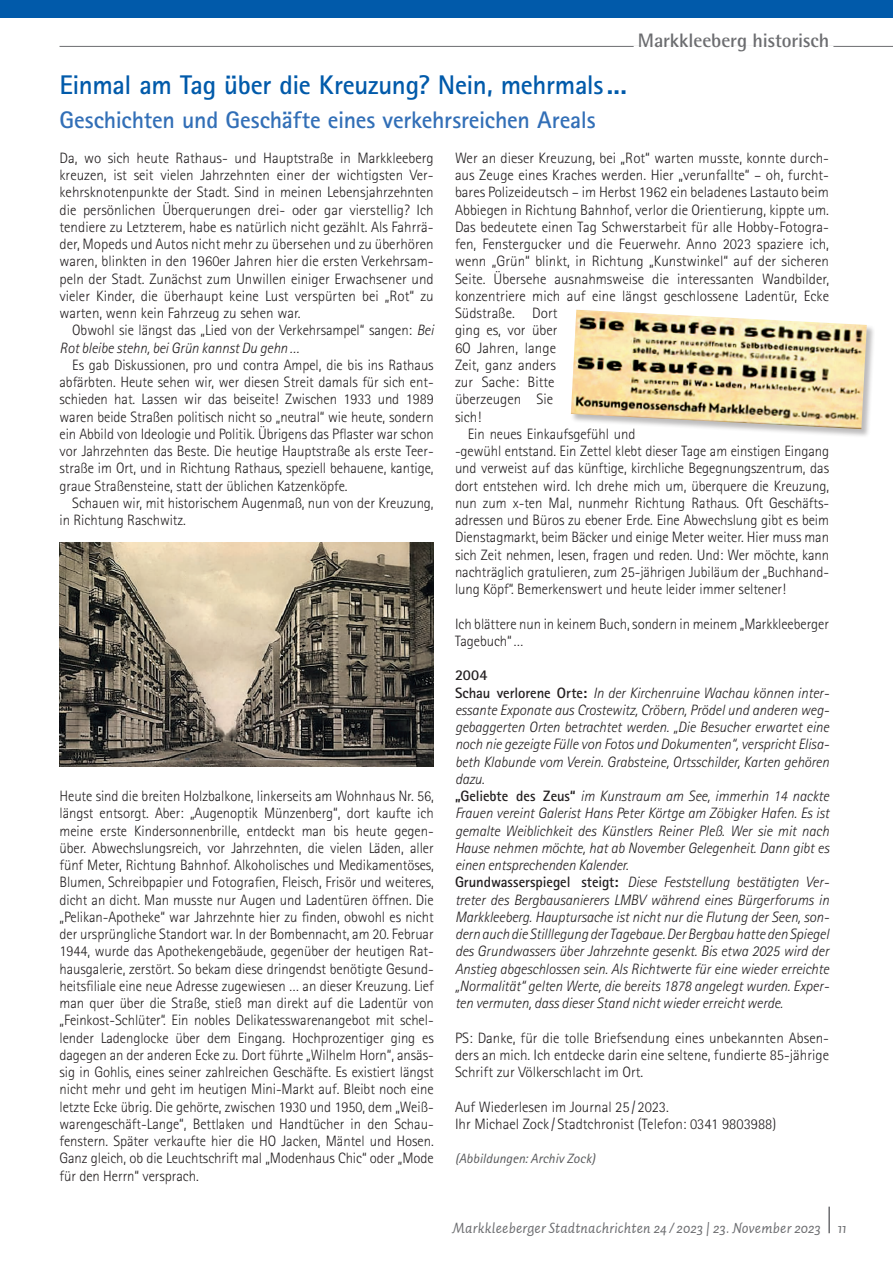
<style>
.page{position:relative;width:893px;height:1263px;background:#fff}
.page>*{position:absolute;margin:0;border:0;box-sizing:border-box;transform-origin:0 0}
.t1{font:700 27px "Rotis Sans Serif Std";letter-spacing:-.015em;color:#015aaa}
.t2{font:700 24px "Rotis Sans Serif Std";letter-spacing:-.01em;color:#326fb7}
.t3{font:700 19.5px "Rotis Semi Sans Std";letter-spacing:-.01em;color:#6c6d70}
.t4{font:300 15px/17.2px "Rotis Sans Serif Std";letter-spacing:-.005em;color:#231f20;text-align:justify}
.t5{font:italic 300 15px/17.2px "Rotis Sans Serif Std";letter-spacing:-.005em;color:#231f20}
.t6{font:italic 15px "Auto 2";letter-spacing:.01em;color:#6c6d70}
.t7{font:italic 13.5px "Rotis Sans Serif Std";letter-spacing:.005em;color:#57585a}
.s1{font-style:italic}
.s2{font-weight:700;font-style:normal}
</style>
<div class="page">
<hr style="left:828px;top:1206px;width:2px;height:27px;background:#6c6d70">
<hr style="left:60px;top:46px;width:833px;height:1px;background:#6c6d70">
<hr style="left:634px;top:46px;width:199px;height:1px;background:#fff">
<div style="left:0;top:0;width:893px;height:17px;background:#015aaa"></div>
<img style="left:60px;top:542px;width:374px;height:225px">
<div style="left:570px;top:309px;width:305px;height:129px;background:#231f20;opacity:.3"></div>
<img style="left:571px;top:310px;width:296px;height:119px">
<h3 class="t3" style="left:638px;top:28px;width:193px">Markkleeberg historisch</h3>
<h1 class="t1" style="left:60px;top:68px;width:569px">Einmal am Tag über die Kreuzung? Nein, mehrmals...</h1>
<h2 class="t2" style="left:60px;top:105px;width:538px">Geschichten und Geschäfte eines verkehrsreichen Areals</h2>
<p class="t4" style="left:60px;top:149px;width:376px">Da, wo sich heute Rathaus- und Hauptstraße in Markkleeberg kreuzen, ist seit vielen Jahrzehnten einer der wichtigsten Ver&shy;kehrsknotenpunkte der Stadt. Sind in meinen Lebensjahrzehnten die persönlichen Überquerungen drei- oder gar vierstellig? Ich tendiere zu Letzterem, habe es natürlich nicht gezählt. Als Fahrrä&shy;der, Mopeds und Autos nicht mehr zu übersehen und zu überhören waren, blinkten in den 1960er Jahren hier die ersten Verkehrsam&shy;peln der Stadt. Zunächst zum Unwillen einiger Erwachsener und vieler Kinder, die überhaupt keine Lust verspürten bei „Rot“ zu warten, wenn kein Fahrzeug zu sehen war.</p>
<p class="t4" style="left:60px;top:322px;width:376px;text-indent:13px">Obwohl sie längst das „Lied von der Verkehrsampel“ sangen: <span class="s1">Bei<br>Rot bleibe stehn, bei Grün kannst Du gehn…</span></p>
<p class="t4" style="left:60px;top:356px;width:376px;text-indent:13px">Es gab Diskussionen, pro und contra Ampel, die bis ins Rathaus abfärbten. Heute sehen wir, wer diesen Streit damals für sich ent&shy;schieden hat. Lassen wir das beiseite! Zwischen 1933 und 1989 waren beide Straßen politisch nicht so „neutral“ wie heute, sondern ein Abbild von Ideologie und Politik. Übrigens das Pflaster war schon vor Jahrzehnten das Beste. Die heutige Hauptstraße als erste Teer&shy;straße im Ort, und in Richtung Rathaus, speziell behauene, kantige, graue Straßensteine, statt der üblichen Katzenköpfe.</p>
<p class="t4" style="left:60px;top:494px;width:376px;text-indent:13px">Schauen wir, mit historischem Augenmaß, nun von der Kreuzung, in Richtung Raschwitz.</p>
<p class="t4" style="left:455px;top:149px;width:376px">Wer an dieser Kreuzung, bei „Rot“ warten musste, konnte durch-</p>
<p class="t4" style="left:455px;top:166px;width:376px">aus Zeuge eines Kraches werden. Hier „verunfallte“ – oh, furcht-</p>
<p class="t4" style="left:455px;top:184px;width:376px">bares Polizeideutsch – im Herbst 1962 ein beladenes Lastauto beim</p>
<p class="t4" style="left:455px;top:201px;width:376px">Abbiegen in Richtung Bahnhof, verlor die Orientierung, kippte um.</p>
<p class="t4" style="left:455px;top:218px;width:376px">Das bedeutete einen Tag Schwerstarbeit für alle Hobby-Fotogra-</p>
<p class="t4" style="left:455px;top:235px;width:376px">fen, Fenstergucker und die Feuerwehr. Anno 2023 spaziere ich,</p>
<p class="t4" style="left:455px;top:253px;width:376px">wenn „Grün“ blinkt, in Richtung „Kunstwinkel“ auf der sicheren</p>
<p class="t4" style="left:455px;top:270px;width:376px">Seite. Übersehe ausnahmsweise die interessanten Wandbilder,</p>
<p class="t4" style="left:455px;top:287px;width:376px">konzentriere mich auf eine längst geschlossene Ladentür, Ecke</p>
<p class="t4" style="left:455px;top:304px;width:104px">Südstraße. Dort</p>
<p class="t4" style="left:455px;top:322px;width:104px">ging es, vor über</p>
<p class="t4" style="left:455px;top:339px;width:103px">6O Jahren, lange</p>
<p class="t4" style="left:455px;top:356px;width:103px">Zeit, ganz anders</p>
<p class="t4" style="left:455px;top:373px;width:101px">zur Sache: Bitte</p>
<p class="t4" style="left:455px;top:391px;width:100px">überzeugen Sie</p>
<p class="t4" style="left:455px;top:408px;width:28px">sich!</p>
<p class="t4" style="left:468px;top:425px;width:169px">Ein neues Einkaufsgefühl und</p>
<p class="t4" style="left:455px;top:442px;width:376px">-gewühl entstand. Ein Zettel klebt dieser Tage am einstigen Eingang</p>
<p class="t4" style="left:455px;top:460px;width:376px">und verweist auf das künftige, kirchliche Begegnungszentrum, das</p>
<p class="t4" style="left:455px;top:477px;width:376px">dort entstehen wird. Ich drehe mich um, überquere die Kreuzung,</p>
<p class="t4" style="left:455px;top:494px;width:376px">nun zum x-ten Mal, nunmehr Richtung Rathaus. Oft Geschäfts-</p>
<p class="t4" style="left:455px;top:511px;width:376px">adressen und Büros zu ebener Erde. Eine Abwechslung gibt es beim</p>
<p class="t4" style="left:455px;top:529px;width:376px">Dienstagmarkt, beim Bäcker und einige Meter weiter. Hier muss man</p>
<p class="t4" style="left:455px;top:546px;width:376px">sich Zeit nehmen, lesen, fragen und reden. Und: Wer möchte, kann</p>
<p class="t4" style="left:455px;top:563px;width:376px">nachträglich gratulieren, zum 25-jährigen Jubiläum der „Buchhand-</p>
<p class="t4" style="left:455px;top:580px;width:332px">lung Köpf“. Bemerkenswert und heute leider immer seltener!</p>
<p class="t4" style="left:455px;top:615px;width:376px">Ich blättere nun in keinem Buch, sondern in meinem „Markkleeberger<br>Tagebuch“…</p>
<p class="t5" style="left:455px;top:667px;width:376px"><span class="s2">2004<br>Schau verlorene Orte:</span> In der Kirchenruine Wachau können inter&shy;essante Exponate aus Crostewitz, Cröbern, Prödel und anderen weg&shy;gebaggerten Orten betrachtet werden. „Die Besucher erwartet eine noch nie gezeigte Fülle von Fotos und Dokumenten“, verspricht Elisa&shy;beth Klabunde vom Verein. Grabsteine, Ortsschilder, Karten gehören dazu.<br><span class="s2">„Geliebte des Zeus“</span> im Kunstraum am See, immerhin 14 nackte Frauen vereint Galerist Hans Peter Körtge am Zöbigker Hafen. Es ist gemalte Weiblichkeit des Künstlers Reiner Pleß. Wer sie mit nach Hause nehmen möchte, hat ab November Gelegenheit. Dann gibt es einen entsprechenden Kalender.<br><span class="s2">Grundwasserspiegel steigt:</span> Diese Feststellung bestätigten Ver&shy;treter des Bergbausanierers LMBV während eines Bürgerforums in Markkleeberg. Hauptursache ist nicht nur die Flutung der Seen, son&shy;dern auch die Stilllegung der Tagebaue. Der Bergbau hatte den Spiegel des Grundwassers über Jahrzehnte gesenkt. Bis etwa 2025 wird der Anstieg abgeschlossen sein. Als Richtwerte für eine wieder erreichte „Normalität“ gelten Werte, die bereits 1878 angelegt wurden. Exper&shy;ten vermuten, dass dieser Stand nicht wieder erreicht werde.</p>
<p class="t4" style="left:455px;top:1029px;width:376px">PS: Danke, für die tolle Briefsendung eines unbekannten Absen&shy;ders an mich. Ich entdecke darin eine seltene, fundierte 85-jährige Schrift zur Völkerschlacht im Ort.</p>
<p class="t4" style="left:455px;top:1098px;width:323px">Auf Wiederlesen im Journal 25 / 2023.<br>Ihr Michael Zock / Stadtchronist (Telefon: 0341 9803988)</p>
<p class="t7" style="left:455px;top:1151px;width:142px">(Abbildungen: Archiv Zock)</p>
<p class="t4" style="left:60px;top:787px;width:376px">Heute sind die breiten Holzbalkone, linkerseits am Wohnhaus Nr. 56, längst entsorgt. Aber: „Augenoptik Münzenberg“, dort kaufte ich meine erste Kindersonnenbrille, entdeckt man bis heute gegen&shy;über. Abwechslungsreich, vor Jahrzehnten, die vielen Läden, aller fünf Meter, Richtung Bahnhof. Alkoholisches und Medikamentöses, Blumen, Schreibpapier und Fotografien, Fleisch, Frisör und weiteres, dicht an dicht. Man musste nur Augen und Ladentüren öffnen. Die „Pelikan-Apotheke“ war Jahrzehnte hier zu finden, obwohl es nicht der ursprüngliche Standort war. In der Bombennacht, am 20. Februar 1944, wurde das Apothekengebäude, gegenüber der heutigen Rat&shy;hausgalerie, zerstört. So bekam diese dringendst benötigte Gesund&shy;heitsfiliale eine neue Adresse zugewiesen … an dieser Kreuzung. Lief man quer über die Straße, stieß man direkt auf die Ladentür von „Feinkost-Schlüter“. Ein nobles Delikatesswarenangebot mit schel&shy;lender Ladenglocke über dem Eingang. Hochprozentiger ging es dagegen an der anderen Ecke zu. Dort führte „Wilhelm Horn“, ansäs&shy;sig in Gohlis, eines seiner zahlreichen Geschäfte. Es existiert längst nicht mehr und geht im heutigen Mini-Markt auf. Bleibt noch eine letzte Ecke übrig. Die gehörte, zwischen 1930 und 1950, dem „Weiß&shy;warengeschäft-Lange“, Bettlaken und Handtücher in den Schau&shy;fenstern. Später verkaufte hier die HO Jacken, Mäntel und Hosen.<br>Ganz gleich, ob die Leuchtschrift mal „Modenhaus Chic“ oder „Mode für den Herrn“ versprach.</p>
<p class="t6" style="left:452px;top:1218px;width:396px">Markkleeberger Stadtnachrichten 24 / 2023 | 23. November 2023 11</p>
</div>
